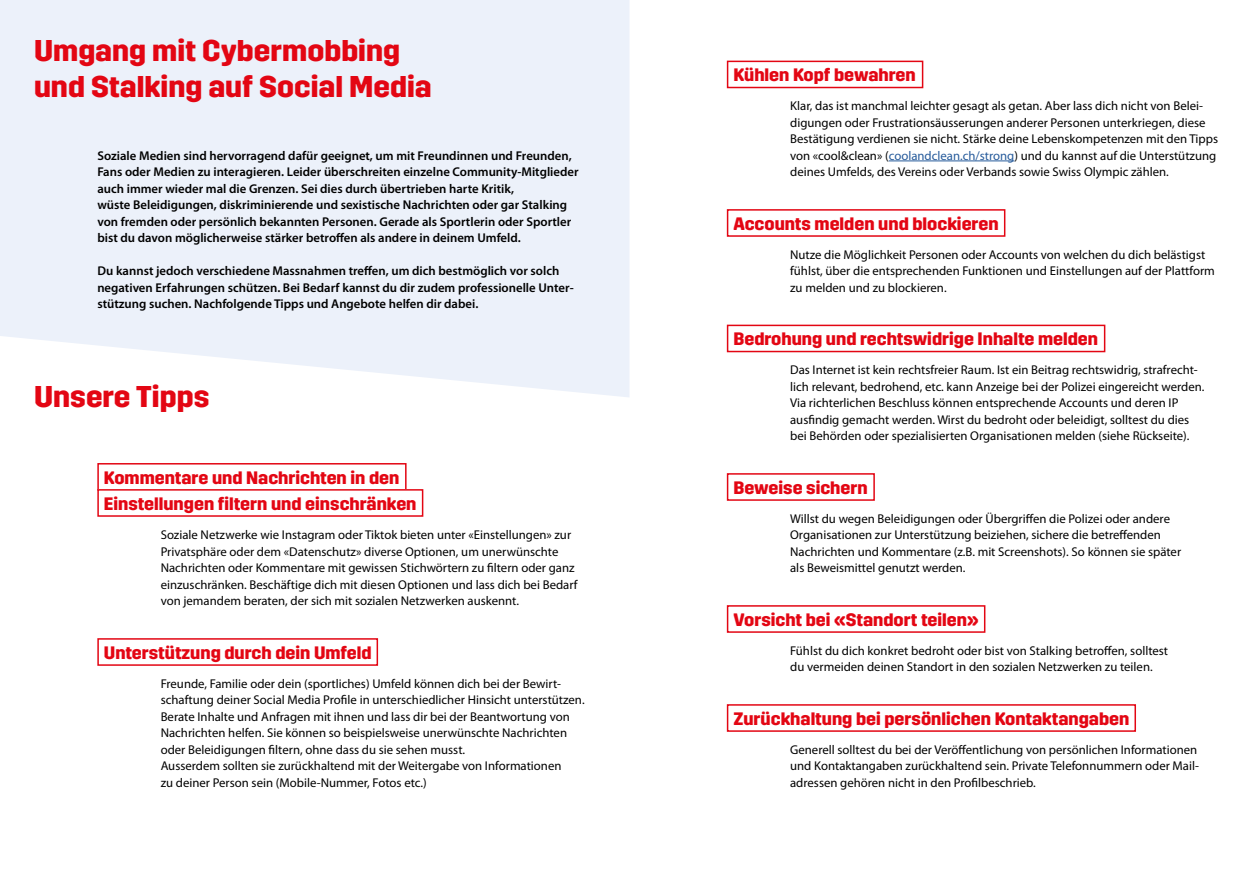
<style>
.page{position:relative;width:1259px;height:893px;background:#fff}
.page>*{position:absolute;margin:0;border:0;box-sizing:border-box;transform-origin:0 0}
.t1{font:700 30px/36px "Trim";color:#e30613}
.t2{font:700 18px/26.1px "Trim";color:#e30613}
.t3{font:12.75px/16.5px "Myriad Pro";color:#000}
.t4{font:600 12.75px/16.5px "Myriad Pro";color:#000}
.s1{color:#275b9b}
</style>
<div class="page">
<svg style="left:0;top:0;width:629px;height:397px;background:#edf2fa"></svg>
<div style="left:727px;top:325px;width:378px;height:27px;border:2px solid #e30613"></div>
<div style="left:727px;top:473px;width:148px;height:28px;border:2px solid #e30613"></div>
<div style="left:727px;top:605px;width:258px;height:28px;border:2px solid #e30613"></div>
<div style="left:727px;top:704px;width:409px;height:28px;border:2px solid #e30613"></div>
<div style="left:97px;top:463px;width:309px;height:28px;border:2px solid #e30613"></div>
<div style="left:97px;top:489px;width:326px;height:28px;border:2px solid #e30613"></div>
<div style="left:97px;top:638px;width:281px;height:28px;border:2px solid #e30613"></div>
<div style="left:727px;top:209px;width:278px;height:28px;border:2px solid #e30613"></div>
<hr style="left:888px;top:161px;width:126px;height:1px;background:#275b9b">
<div style="left:727px;top:61px;width:196px;height:27px;border:2px solid #e30613"></div>
<h1 class="t1" style="left:34px;top:33px;width:399px">Umgang mit Cybermobbing und Stalking auf Social Media</h1>
<p class="t4" style="left:97px;top:147px;width:483px">Soziale Medien sind hervorragend dafür geeignet, um mit Freundinnen und Freunden, Fans oder Medien zu interagieren. Leider überschreiten einzelne Community-Mitglieder auch immer wieder mal die Grenzen. Sei dies durch übertrieben harte Kritik,<br>wüste Beleidigungen, diskriminierende und sexistische Nachrichten oder gar Stalking von fremden oder persönlich bekannten Personen. Gerade als Sportlerin oder Sportler bist du davon möglicherweise stärker betroffen als andere in deinem Umfeld.</p>
<p class="t4" style="left:97px;top:263px;width:478px">Du kannst jedoch verschiedene Massnahmen treffen, um dich bestmöglich vor solch negativen Erfahrungen schützen. Bei Bedarf kannst du dir zudem professionelle Unter&shy;stützung suchen. Nachfolgende Tipps und Angebote helfen dir dabei.</p>
<h1 class="t1" style="left:34px;top:379px;width:177px">Unsere Tipps</h1>
<h2 class="t2" style="left:104px;top:465px;width:314px">Kommentare und Nachrichten in den<br>Einstellungen filtern und einschränken</h2>
<p class="t3" style="left:161px;top:527px;width:418px">Soziale Netzwerke wie Instagram oder Tiktok bieten unter «Einstellungen» zur Privatsphäre oder dem «Datenschutz» diverse Optionen, um unerwünschte Nachrichten oder Kommentare mit gewissen Stichwörtern zu filtern oder ganz einzuschränken. Beschäftige dich mit diesen Optionen und lass dich bei Bedarf von jemandem beraten, der sich mit sozialen Netzwerken auskennt.</p>
<h2 class="t2" style="left:104px;top:640px;width:269px">Unterstützung durch dein Umfeld</h2>
<p class="t3" style="left:161px;top:675px;width:425px">Freunde, Familie oder dein (sportliches) Umfeld können dich bei der Bewirt&shy;schaftung deiner Social Media Profile in unterschiedlicher Hinsicht unterstützen.<br>Berate Inhalte und Anfragen mit ihnen und lass dir bei der Beantwortung von Nachrichten helfen. Sie können so beispielsweise unerwünschte Nachrichten oder Beleidigungen filtern, ohne dass du sie sehen musst.<br>Ausserdem sollten sie zurückhaltend mit der Weitergabe von Informationen<br>zu deiner Person sein (Mobile-Nummer, Fotos etc.)</p>
<h2 class="t2" style="left:733px;top:62px;width:184px">Kühlen Kopf bewahren</h2>
<p class="t3" style="left:790px;top:98px;width:429px">Klar, das ist manchmal leichter gesagt als getan. Aber lass dich nicht von Belei&shy;digungen oder Frustrationsäusserungen anderer Personen unterkriegen, diese Bestätigung verdienen sie nicht. Stärke deine Lebenskompetenzen mit den Tipps von «cool&amp;clean» (<span class="s1">coolandclean.ch/strong</span>) und du kannst auf die Unterstützung deines Umfelds, des Vereins oder Verbands sowie Swiss Olympic zählen.</p>
<h2 class="t2" style="left:733px;top:211px;width:267px">Accounts melden und blockieren</h2>
<p class="t3" style="left:790px;top:246px;width:426px">Nutze die Möglichkeit Personen oder Accounts von welchen du dich belästigst fühlst, über die entsprechenden Funktionen und Einstellungen auf der Plattform zu melden und zu blockieren.</p>
<h2 class="t2" style="left:733px;top:326px;width:366px">Bedrohung und rechtswidrige Inhalte melden</h2>
<p class="t3" style="left:790px;top:362px;width:416px">Das Internet ist kein rechtsfreier Raum. Ist ein Beitrag rechtswidrig, strafrecht&shy;lich relevant, bedrohend, etc. kann Anzeige bei der Polizei eingereicht werden.<br>Via richterlichen Beschluss können entsprechende Accounts und deren IP ausfindig gemacht werden. Wirst du bedroht oder beleidigt, solltest du dies bei Behörden oder spezialisierten Organisationen melden (siehe Rückseite).</p>
<h2 class="t2" style="left:733px;top:475px;width:136px">Beweise sichern</h2>
<p class="t3" style="left:790px;top:510px;width:392px">Willst du wegen Beleidigungen oder Übergriffen die Polizei oder andere Organisationen zur Unterstützung beiziehen, sichere die betreffenden Nachrichten und Kommentare (z.B. mit Screenshots). So können sie später als Beweismittel genutzt werden.</p>
<h2 class="t2" style="left:733px;top:607px;width:246px">Vorsicht bei «Standort teilen»</h2>
<p class="t3" style="left:790px;top:642px;width:379px">Fühlst du dich konkret bedroht oder bist von Stalking betroffen, solltest du vermeiden deinen Standort in den sozialen Netzwerken zu teilen.</p>
<h2 class="t2" style="left:733px;top:706px;width:397px">Zurückhaltung bei persönlichen Kontaktangaben</h2>
<p class="t3" style="left:790px;top:741px;width:410px">Generell solltest du bei der Veröffentlichung von persönlichen Informationen und Kontaktangaben zurückhaltend sein. Private Telefonnummern oder Mail&shy;adressen gehören nicht in den Profilbeschrieb.</p>
</div>
